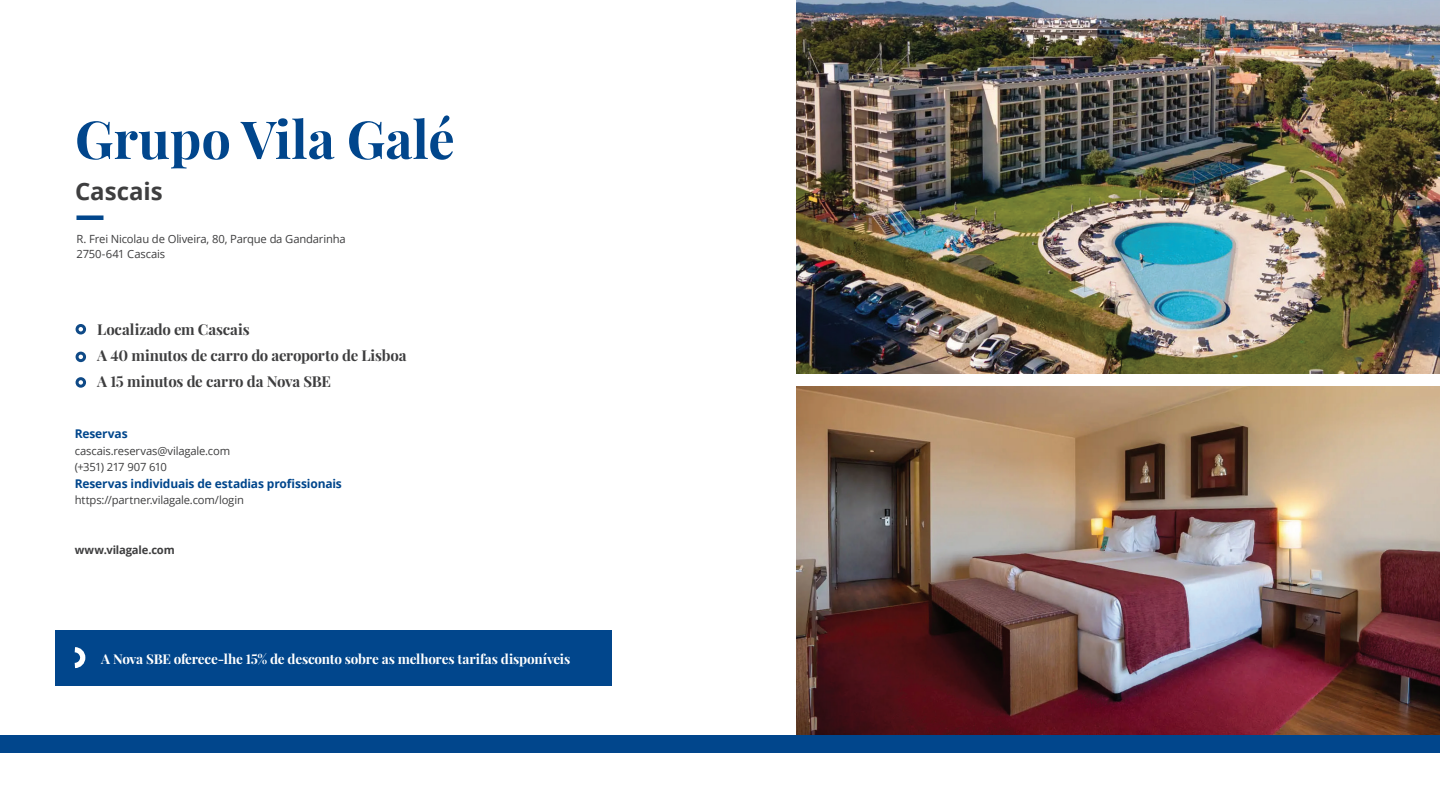
<style>
.page{position:relative;width:1440px;height:810px;background:#fff}
.page>*{position:absolute;margin:0;border:0;box-sizing:border-box;transform-origin:0 0}
.t1{font:700 52.5px "Playfair Display";color:#01468c}
.t2{font:700 24px "Open Sans";color:#3e3e3f}
.t3{font:700 15px/26.2px "Playfair Display";letter-spacing:-.01em;color:#3e3e3f}
.t4{font:700 13.5px "Playfair Display";letter-spacing:-.015em;color:#fff}
.t5{font:700 12px "Open Sans";letter-spacing:-.01em;color:#01468c}
.t6{font:11.25px/16.5px "Open Sans";letter-spacing:-.015em;color:#3e3e3f}
.t7{font:700 11.25px "Open Sans";letter-spacing:-.015em;color:#3e3e3f}
</style>
<div class="page">
<div style="left:55px;top:631px;width:556px;height:55px;background:#01468c"></div>
<div style="left:0;top:735px;width:1440px;height:18px;background:#01468c"></div>
<img style="left:796px;top:0;width:644px;height:374px">
<img style="left:796px;top:387px;width:644px;height:348px">
<div style="left:76px;top:215px;width:28px;height:5px;background:#01468c"></div>
<div style="left:76px;top:324px;width:10px;height:10px;border:3px solid #0f4a87;border-radius:50%"></div>
<div style="left:76px;top:352px;width:10px;height:10px;border:3px solid #0f4a87;border-radius:50%"></div>
<div style="left:76px;top:377px;width:10px;height:11px;border:3px solid #0f4a87;border-radius:50%"></div>
<svg style="left:74px;top:647px;width:12px;height:22px"></svg>
<h1 class="t1" style="left:75px;top:106px;width:381px">Grupo Vila Galé</h1>
<h2 class="t2" style="left:75px;top:175px;width:89px">Cascais</h2>
<p class="t6" style="left:76px;top:231px;width:271px;line-height:15px">R. Frei Nicolau de Oliveira, 80, Parque da Gandarinha<br>2750-641 Cascais</p>
<h3 class="t3" style="left:97px;top:316px;width:311px">Localizado em Cascais<br>A 40 minutos de carro do aeroporto de Lisboa<br>A 15 minutos de carro da Nova SBE</h3>
<p class="t5" style="left:75px;top:426px;width:54px">Reservas</p>
<p class="t6" style="left:75px;top:442px;width:157px">cascais.reservas@vilagale.com (+351) 217 907 610</p>
<p class="t5" style="left:75px;top:475px;width:269px">Reservas individuais de estadias profissionais</p>
<p class="t6" style="left:75px;top:492px;width:171px">https://partner.vilagale.com/login</p>
<p class="t7" style="left:75px;top:542px;width:102px">www.vilagale.com</p>
<p class="t4" style="left:101px;top:650px;width:471px">A Nova SBE oferece-lhe 15% de desconto sobre as melhores tarifas disponíveis</p>
</div>
